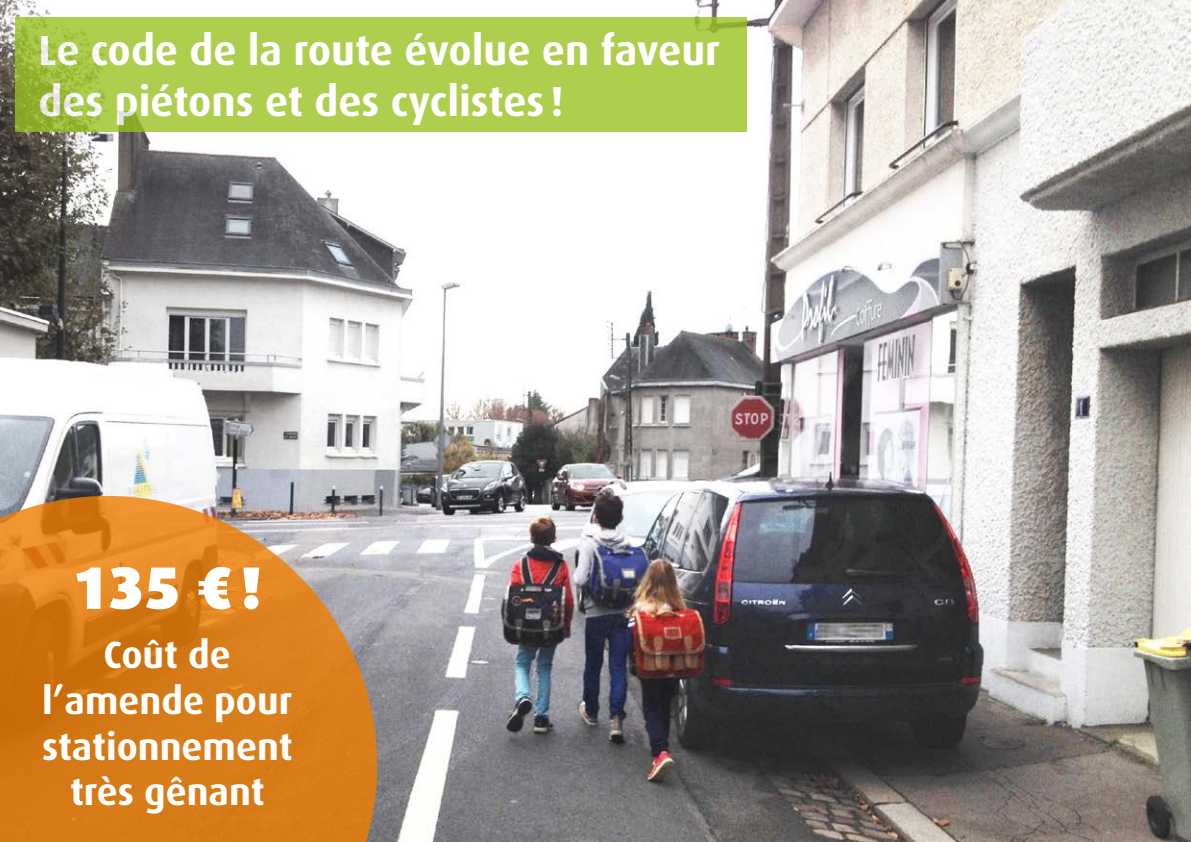
<style>
.page{position:relative;width:1191px;height:842px;background:#fff}
.page>*{position:absolute;margin:0;border:0;box-sizing:border-box;transform-origin:0 0}
.t1{font:900 60px "Dax OT";color:#fff}
.t2{font:700 42px/50.4px "Dax OT";color:#fff}
.t3{font:700 38px/45.6px "Dax OT";color:#fff;text-align:center}
</style>
<div class="page">
<img style="left:0;top:0;width:1191px;height:842px">
<svg style="left:0;top:496px;width:377px;height:346px;background:#d4832d"></svg>
<svg style="left:15px;top:17px;width:732px;height:114px;background:#abcc4b"></svg>
<p class="t2" style="left:39px;top:26px;width:683px">Le code de la route évolue en faveur des piétons et des cyclistes !</p>
<p class="t1" style="left:73px;top:553px;width:191px">135 €!</p>
<p class="t3" style="left:42px;top:633px;width:252px">Coût de l’amende pour stationnement très gênant</p>
</div>
